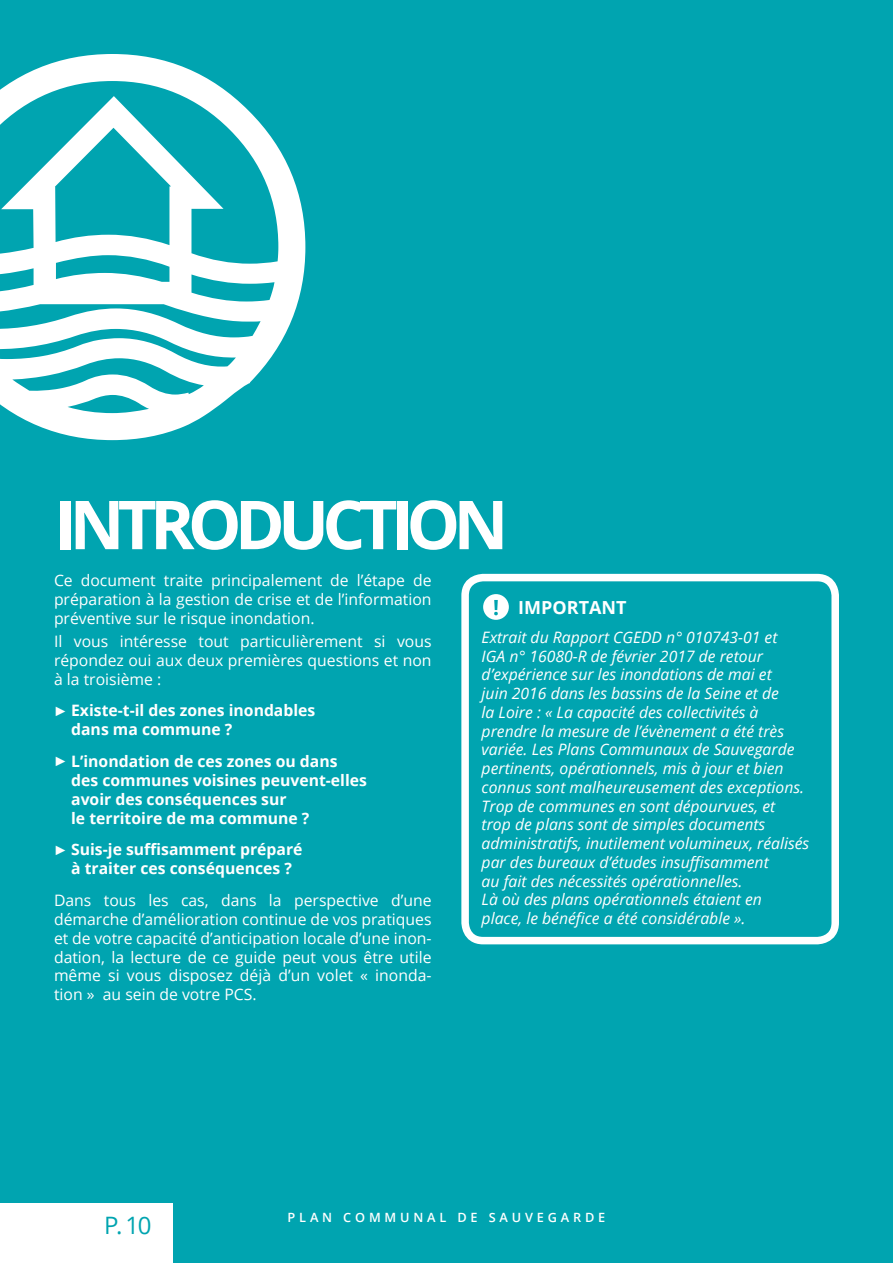
<style>
.page{position:relative;width:893px;height:1263px;background:#00a4b0}
.page>*{position:absolute;margin:0;border:0;box-sizing:border-box;transform-origin:0 0}
.t1{font:700 67.5px "Open Sans";letter-spacing:-.1em;color:#fff}
.t2{font:24px "Open Sans";color:#00a4b0}
.t3{font:700 18px "Open Sans";color:#fff}
.t4{font:italic 15.75px/18.8px "Open Sans";color:#fff}
.t5{font:15.75px/18.9px "Open Sans";color:#fff;text-align:justify}
.t6{font:700 15.75px/18.9px "Open Sans";color:#fff}
.t7{font:600 12.75px "Open Sans";letter-spacing:.3em;color:#fff}
.s1{font-family:"FF Dingbests";font-weight:400;font-size:19.5px}
</style>
<div class="page">
<svg style="left:0;top:54px;width:305px;height:386px"></svg>
<svg style="left:483px;top:594px;width:26px;height:26px"></svg>
<div style="left:461px;top:574px;width:378px;height:370px;border:8px solid #fff;border-radius:18px"></div>
<div style="left:0;top:1204px;width:173px;height:59px;background:#fff"></div>
<h1 class="t1" style="left:54px;top:477px;width:456px">INTRODUCTION</h1>
<p class="t5" style="left:54px;top:570px;width:379px">Ce document traite principalement de l’étape de préparation à la gestion de crise et de l’information préventive sur le risque inondation.</p>
<p class="t5" style="left:54px;top:631px;width:379px">Il vous intéresse tout particulièrement si vous répondez oui aux deux premières questions et non à la troisième :</p>
<p class="t6" style="left:71px;top:701px;width:246px;text-indent:-17px"><span class="s1">&gt;</span> Existe-t-il des zones inondables dans ma commune ?</p>
<p class="t6" style="left:71px;top:751px;width:297px;text-indent:-17px"><span class="s1">&gt;</span> L’inondation de ces zones ou dans des communes voisines peuvent-elles avoir des conséquences sur<br>le territoire de ma commune ?</p>
<p class="t6" style="left:54px;top:840px;width:250px;text-align:center"><span class="s1">&gt;</span> Suis-je suffisamment préparé à traiter ces conséquences ?</p>
<p class="t5" style="left:54px;top:890px;width:379px">Dans tous les cas, dans la perspective d’une démarche d’amélioration continue de vos pratiques et de votre capacité d’anticipation locale d’une inon&shy;dation, la lecture de ce guide peut vous être utile même si vous disposez déjà d’un volet « inonda&shy;tion » au sein de votre PCS.</p>
<p class="t3" style="left:518px;top:595px;width:110px">IMPORTANT</p>
<p class="t4" style="left:482px;top:627px;width:329px">Extrait du Rapport CGEDD n° 010743-01 et<br>IGA n° 16080-R de février 2017 de retour d’expérience sur les inondations de mai et<br>juin 2016 dans les bassins de la Seine et de<br>la Loire : « La capacité des collectivités à prendre la mesure de l’évènement a été très variée. Les Plans Communaux de Sauvegarde pertinents, opérationnels, mis à jour et bien connus sont malheureusement des exceptions.<br>Trop de communes en sont dépourvues, et<br>trop de plans sont de simples documents administratifs, inutilement volumineux, réalisés par des bureaux d’études insuffisamment<br>au fait des nécessités opérationnelles.<br>Là où des plans opérationnels étaient en<br>place, le bénéfice a été considérable ».</p>
<h2 class="t2" style="left:104px;top:1208px;width:49px">P. 10</h2>
<p class="t7" style="left:288px;top:1209px;width:319px">PLAN COMMUNAL DE SAUVEGARDE</p>
</div>
